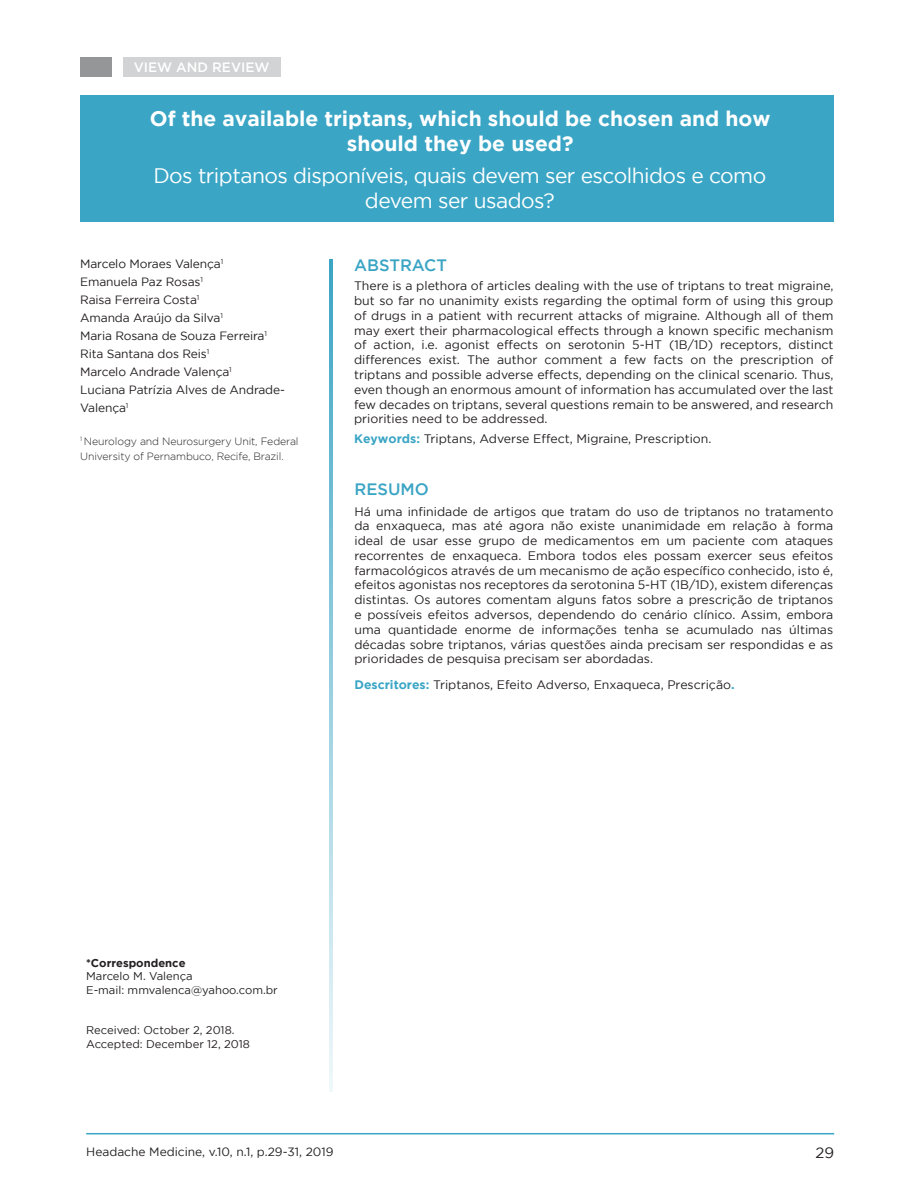
<style>
.page{position:relative;width:919px;height:1188px;background:#fff}
.page>*{position:absolute;margin:0;border:0;box-sizing:border-box;transform-origin:0 0}
.Título_em_Inglês{font:21px/25.2px "Gotham";letter-spacing:-.025em;color:#fff;text-align:center}
.Título{font:700 21px/25.2px "Gotham";color:#fff;text-align:center}
.t1{font:500 16.5px "Gotham";color:#3aa4c4}
.t2{font:15px "Gotham";color:#231f20}
.Seção{font:500 13.5px "Gotham";color:#fff}
.Resumo___Abstract{font:12.3px/14.7px "Gotham";color:#231f20;text-align:justify}
.Palavra-chave___Keyw{font:12.3px "Gotham";color:#231f20}
.Autores{font:12px/18px "Gotham";letter-spacing:-.01em;color:#231f20}
.correspondência{font:11.25px "Gotham";color:#231f20}
.correspondência-2{font:700 11.25px "Gotham";color:#231f20}
.Afiliações{font:300 10.5px/15px "Gotham";letter-spacing:-.01em;color:#231f20}
.s1{font-weight:700;color:#3aa5c5}
</style>
<div class="page">
<hr style="left:86px;top:1133px;width:748px;height:1px;background:#3aa5c5">
<div style="left:80px;top:95px;width:753px;height:126px;background:#3aa5c5"></div>
<svg style="left:329px;top:259px;width:4px;height:832px;background:#95cedf"></svg>
<div style="left:80px;top:57px;width:32px;height:20px;background:#949698"></div>
<div style="left:123px;top:57px;width:157px;height:20px;background:#d1d3d4"></div>
<p class="Seção" style="left:134px;top:60px;width:137px">VIEW AND REVIEW</p>
<p class="Título" style="left:150px;top:105px;width:622px">Of the available triptans, which should be chosen and how should they be used?</p>
<p class="Título_em_Inglês" style="left:153px;top:162px;width:614px">Dos triptanos disponíveis, quais devem ser escolhidos e como devem ser usados?</p>
<p class="Autores" style="left:80px;top:254px;width:145px">Marcelo Moraes Valença<sup>1</sup></p>
<p class="Autores" style="left:80px;top:272px;width:124px">Emanuela Paz Rosas<sup>1</sup></p>
<p class="Autores" style="left:80px;top:290px;width:121px">Raisa Ferreira Costa<sup>1</sup></p>
<p class="Autores" style="left:80px;top:308px;width:144px">Amanda Araújo da Silva<sup>1</sup></p>
<p class="Autores" style="left:80px;top:326px;width:188px">Maria Rosana de Souza Ferreira<sup>1</sup></p>
<p class="Autores" style="left:80px;top:344px;width:131px">Rita Santana dos Reis<sup>1</sup></p>
<p class="Autores" style="left:80px;top:362px;width:153px">Marcelo Andrade Valença<sup>1</sup></p>
<p class="Autores" style="left:80px;top:380px;width:206px">Luciana Patrízia Alves de Andrade-<br>Valença<sup>1</sup></p>
<p class="Afiliações" style="left:80px;top:433px;width:220px"><sup>1</sup> Neurology and Neurosurgery Unit, Federal<br>University of Pernambuco, Recife, Brazil.</p>
<p class="t1" style="left:354px;top:256px;width:95px">ABSTRACT</p>
<p class="Resumo___Abstract" style="left:354px;top:278px;width:481px">There is a plethora of articles dealing with the use of triptans to treat migraine, but so far no unanimity exists regarding the optimal form of using this group of drugs in a patient with recurrent attacks of migraine. Although all of them may exert their pharmacological effects through a known specific mechanism of action, i.e. agonist effects on serotonin 5-HT (1B/1D) receptors, distinct differences exist. The author comment a few facts on the prescription of triptans and possible adverse effects, depending on the clinical scenario. Thus, even though an enormous amount of information has accumulated over the last few decades on triptans, several questions remain to be answered, and research priorities need to be addressed.</p>
<p class="Palavra-chave___Keyw" style="left:354px;top:431px;width:359px"><span class="s1">Keywords:</span> Triptans, Adverse Effect, Migraine, Prescription.</p>
<p class="t1" style="left:354px;top:480px;width:76px">RESUMO</p>
<p class="Resumo___Abstract" style="left:354px;top:504px;width:480px">Há uma infinidade de artigos que tratam do uso de triptanos no tratamento da enxaqueca, mas até agora não existe unanimidade em relação à forma ideal de usar esse grupo de medicamentos em um paciente com ataques recorrentes de enxaqueca. Embora todos eles possam exercer seus efeitos farmacológicos através de um mecanismo de ação específico conhecido, isto é, efeitos agonistas nos receptores da serotonina 5-HT (1B/1D), existem diferenças distintas. Os autores comentam alguns fatos sobre a prescrição de triptanos e possíveis efeitos adversos, dependendo do cenário clínico. Assim, embora uma quantidade enorme de informações tenha se acumulado nas últimas décadas sobre triptanos, várias questões ainda precisam ser respondidas e as prioridades de pesquisa precisam ser abordadas.</p>
<p class="Palavra-chave___Keyw" style="left:354px;top:677px;width:382px"><span class="s1">Descritores:</span> Triptanos, Efeito Adverso, Enxaqueca, Prescrição<span class="s1">.</span></p>
<p class="correspondência-2" style="left:86px;top:956px;width:101px">*Correspondence</p>
<p class="correspondência" style="left:86px;top:970px;width:108px">Marcelo M. Valença</p>
<p class="correspondência" style="left:86px;top:983px;width:193px">E-mail: mmvalenca@yahoo.com.br</p>
<p class="correspondência" style="left:86px;top:1024px;width:150px">Received: October 2, 2018.</p>
<p class="correspondência" style="left:86px;top:1037px;width:165px">Accepted: December 12, 2018</p>
<p class="Autores" style="left:86px;top:1143px;width:249px">Headache Medicine, v.10, n.1, p.29-31, 2019</p>
<p class="t2" style="left:815px;top:1145px;width:20px">29</p>
</div>
